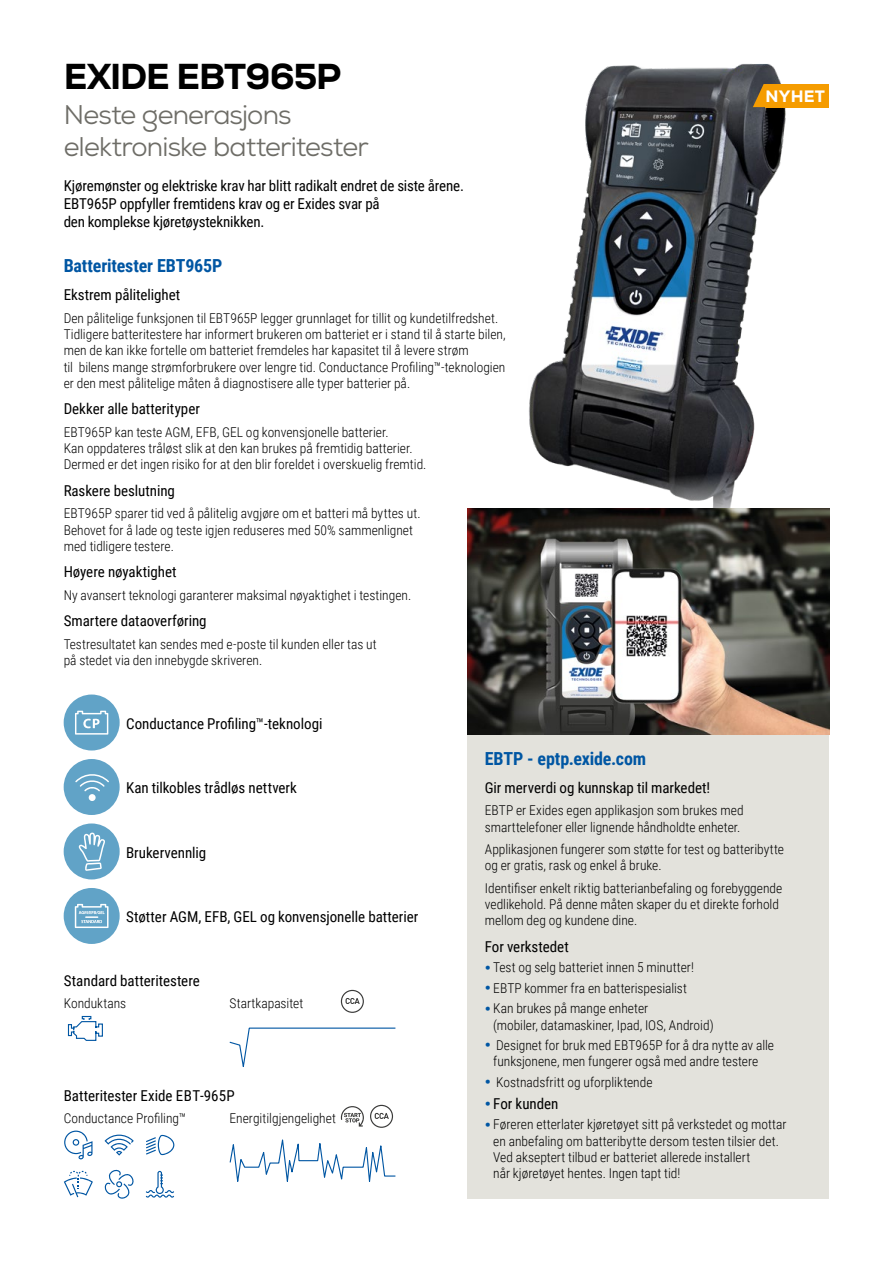
<style>
.page{position:relative;width:893px;height:1263px;background:#fff}
.page>*{position:absolute;margin:0;border:0;box-sizing:border-box;transform-origin:0 0}
.t1{font:800 36px "Nexa";letter-spacing:-.03em;color:#000}
.t2{font:27px/32.4px "Nexa";letter-spacing:-.03em;color:#6e6d67}
.t3{font:700 18px "Roboto Condensed";letter-spacing:-.01em;color:#0056a3}
.t4{font:800 16.5px "Nexa";letter-spacing:.015em;color:#fff}
.t5{font:15px/18px "Roboto Condensed";letter-spacing:-.005em;color:#000}
.t6{font:300 13.5px/16.2px "Roboto Condensed";color:#000}
.s1{font-family:"Nexa";font-size:21px;color:#0056a3}
.s2{font-family:"Nexa";font-weight:300;font-size:21px;color:#0056a3}
</style>
<div class="page">
<svg style="left:105px;top:1169px;width:29px;height:30px"></svg>
<svg style="left:146px;top:1134px;width:28px;height:21px"></svg>
<svg style="left:64px;top:1130px;width:29px;height:29px"></svg>
<svg style="left:105px;top:1134px;width:29px;height:21px"></svg>
<svg style="left:64px;top:1171px;width:29px;height:26px"></svg>
<svg style="left:146px;top:1171px;width:28px;height:27px"></svg>
<svg style="left:229px;top:1105px;width:167px;height:77px"></svg>
<svg style="left:229px;top:1027px;width:167px;height:40px"></svg>
<svg style="left:341px;top:990px;width:23px;height:23px"></svg>
<svg style="left:67px;top:1015px;width:36px;height:26px"></svg>
<img style="left:527px;top:64px;width:262px;height:445px">
<svg style="left:753px;top:84px;width:12px;height:23px"></svg>
<div style="left:765px;top:84px;width:63px;height:23px;background:#f59c00"></div>
<div style="left:468px;top:730px;width:361px;height:469px;background:#e3e2dc"></div>
<svg style="left:64px;top:694px;width:56px;height:56px"></svg>
<svg style="left:64px;top:759px;width:56px;height:56px"></svg>
<svg style="left:64px;top:823px;width:56px;height:56px"></svg>
<svg style="left:64px;top:888px;width:56px;height:56px"></svg>
<img style="left:468px;top:509px;width:361px;height:226px">
<h1 class="t1" style="left:64px;top:54px;width:279px">EXIDE EBT965P</h1>
<h2 class="t2" style="left:64px;top:98px;width:306px">Neste generasjons elektroniske batteritester</h2>
<p class="t5" style="left:64px;top:176px;width:402px">Kjøremønster og elektriske krav har blitt radikalt endret de siste årene.<br>EBT965P oppfyller fremtidens krav og er Exides svar på<br>den komplekse kjøretøysteknikken.</p>
<h3 class="t3" style="left:64px;top:253px;width:160px">Batteritester EBT965P</h3>
<p class="t5" style="left:64px;top:286px;width:118px">Ekstrem pålitelighet</p>
<p class="t6" style="left:64px;top:310px;width:443px">Den pålitelige funksjonen til EBT965P legger grunnlaget for tillit og kundetilfredshet.<br>Tidligere batteritestere har informert brukeren om batteriet er i stand til å starte bilen, men de kan ikke fortelle om batteriet fremdeles har kapasitet til å levere strøm<br>til bilens mange strømforbrukere over lengre tid. Conductance Profiling™-teknologien er den mest pålitelige måten å diagnostisere alle typer batterier på.</p>
<p class="t5" style="left:64px;top:399px;width:138px">Dekker alle batterityper</p>
<p class="t6" style="left:64px;top:424px;width:364px">EBT965P kan teste AGM, EFB, GEL og konvensjonelle batterier.<br>Kan oppdateres tråløst slik at den kan brukes på fremtidig batterier.<br>Dermed er det ingen risiko for at den blir foreldet i overskuelig fremtid.</p>
<p class="t5" style="left:64px;top:481px;width:113px">Raskere beslutning</p>
<p class="t6" style="left:64px;top:505px;width:358px">EBT965P sparer tid ved å pålitelig avgjøre om et batteri må byttes ut.<br>Behovet for å lade og teste igjen reduseres med 50% sammenlignet med tidligere testere.</p>
<p class="t5" style="left:64px;top:562px;width:115px">Høyere nøyaktighet</p>
<p class="t6" style="left:64px;top:586px;width:349px">Ny avansert teknologi garanterer maksimal nøyaktighet i testingen.</p>
<p class="t5" style="left:64px;top:611px;width:145px">Smartere dataoverføring</p>
<p class="t6" style="left:64px;top:636px;width:315px">Testresultatet kan sendes med e-poste til kunden eller tas ut på stedet via den innebygde skriveren.</p>
<p class="t5" style="left:126px;top:714px;width:198px">Conductance Profiling™-teknologi</p>
<p class="t4" style="left:765px;top:86px;width:61px">NYHET</p>
<p class="t5" style="left:126px;top:778px;width:172px">Kan tilkobles trådløs nettverk</p>
<p class="t5" style="left:126px;top:843px;width:82px">Brukervennlig</p>
<p class="t5" style="left:126px;top:907px;width:294px">Støtter AGM, EFB, GEL og konvensjonelle batterier</p>
<p class="t5" style="left:64px;top:971px;width:138px">Standard batteritestere</p>
<p class="t6" style="left:64px;top:995px;width:64px">Konduktans</p>
<p class="t6" style="left:229px;top:995px;width:76px">Startkapasitet</p>
<p class="t5" style="left:64px;top:1086px;width:172px">Batteritester Exide EBT-965P</p>
<p class="t6" style="left:64px;top:1110px;width:124px">Conductance Profiling™</p>
<p class="t6" style="left:229px;top:1110px;width:108px">Energitilgjengelighet</p>
<h3 class="t3" style="left:485px;top:745px;width:163px">EBTP - eptp.exide.com</h3>
<p class="t5" style="left:485px;top:778px;width:227px">Gir merverdi og kunnskap til markedet!</p>
<p class="t6" style="left:485px;top:802px;width:260px">EBTP er Exides egen applikasjon som brukes med smarttelefoner eller lignende håndholdte enheter.</p>
<p class="t6" style="left:485px;top:841px;width:301px">Applikasjonen fungerer som støtte for test og batteribytte og er gratis, rask og enkel å bruke.</p>
<p class="t6" style="left:485px;top:880px;width:299px">Identifiser enkelt riktig batterianbefaling og forebyggende vedlikehold. På denne måten skaper du et direkte forhold mellom deg og kundene dine.</p>
<p class="t5" style="left:485px;top:937px;width:86px">For verkstedet</p>
<p class="t6" style="left:485px;top:959px;width:211px"><span class="s1">•</span>Test og selg batteriet innen 5 minutter!</p>
<p class="t6" style="left:485px;top:979px;width:204px"><span class="s1">•</span>EBTP kommer fra en batterispesialist</p>
<p class="t6" style="left:493px;top:1000px;width:222px;text-indent:-9px"><span class="s1">•</span>Kan brukes på mange enheter<br>(mobiler, datamaskiner, Ipad, IOS, Android)</p>
<p class="t6" style="left:485px;top:1036px;width:291px;text-align:center"><span class="s1">•</span> Designet for bruk med EBT965P for å dra nytte av alle funksjonene, men fungerer også med andre testere</p>
<p class="t6" style="left:485px;top:1073px;width:169px"><span class="s1">•</span> Kostnadsfritt og uforpliktende</p>
<p class="t5" style="left:485px;top:1094px;width:75px"><span class="s2">•</span>For kunden</p>
<p class="t6" style="left:493px;top:1116px;width:295px;text-indent:-9px"><span class="s1">•</span>Føreren etterlater kjøretøyet sitt på verkstedet og mottar en anbefaling om batteribytte dersom testen tilsier det.<br>Ved akseptert tilbud er batteriet allerede installert<br>når kjøretøyet hentes. Ingen tapt tid!</p>
</div>
